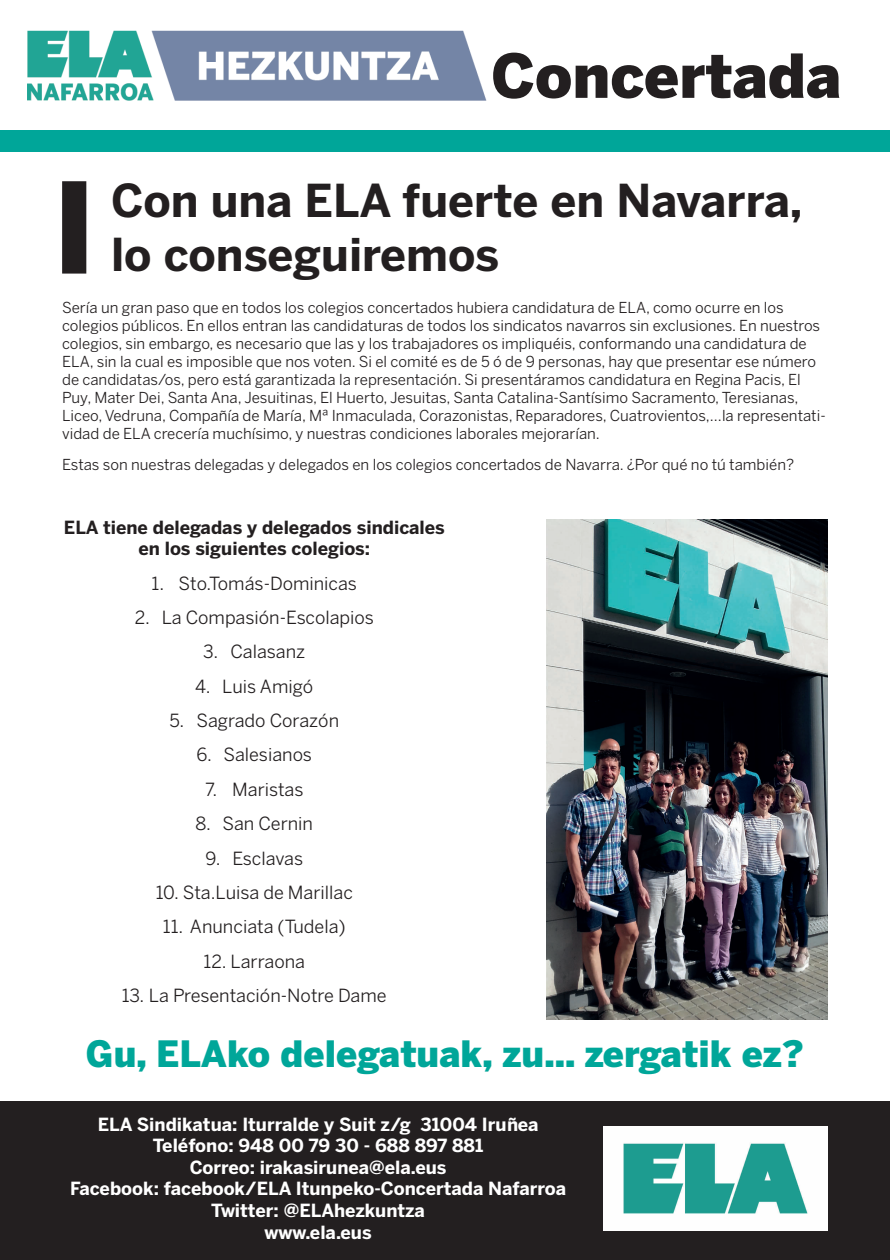
<style>
.page{position:relative;width:890px;height:1260px;background:#fff}
.page>*{position:absolute;margin:0;border:0;box-sizing:border-box;transform-origin:0 0}
.t1{font:900 60px "Benton Sans";color:#231f20}
.t2{font:700 45px/54px "Benton Sans";color:#231f20}
.t3{font:900 36px "Benton Sans";color:#00a699}
.t4{font:18px "Benton Sans";color:#231f20}
.t5{font:700 18px/21.6px "Benton Sans";color:#fff;text-align:center}
.t6{font:700 18px/21.6px "Benton Sans";color:#231f20;text-align:center}
.t7{font:15px/18px "Benton Sans";color:#231f20}
</style>
<div class="page">
<div style="left:0;top:1100px;width:890px;height:160px;background:#231f20"></div>
<div style="left:0;top:131px;width:890px;height:21px;background:#00a699"></div>
<div style="left:63px;top:182px;width:23px;height:91px;background:#231f20"></div>
<div style="left:62px;top:181px;width:24px;height:92px;border:2px solid #231f20"></div>
<img style="left:604px;top:1126px;width:223px;height:104px">
<img style="left:27px;top:30px;width:460px;height:71px">
<img style="left:546px;top:519px;width:281px;height:501px">
<h1 class="t1" style="left:491px;top:40px;width:352px">Concertada</h1>
<h2 class="t2" style="left:111px;top:173px;width:693px">Con una ELA fuerte en Navarra, lo conseguiremos</h2>
<p class="t7" style="left:62px;top:298px;width:765px">Sería un gran paso que en todos los colegios concertados hubiera candidatura de ELA, como ocurre en los colegios públicos. En ellos entran las candidaturas de todos los sindicatos navarros sin exclusiones. En nuestros colegios, sin embargo, es necesario que las y los trabajadores os impliquéis, conformando una candidatura de ELA, sin la cual es imposible que nos voten. Si el comité es de 5 ó de 9 personas, hay que presentar ese número de candidatas/os, pero está garantizada la representación. Si presentáramos candidatura en Regina Pacis, El Puy, Mater Dei, Santa Ana, Jesuitinas, El Huerto, Jesuitas, Santa Catalina-Santísimo Sacramento, Teresianas, Liceo, Vedruna, Compañía de María, Mª Inmaculada, Corazonistas, Reparadores, Cuatrovientos,...la representati&shy;vidad de ELA crecería muchísimo, y nuestras condiciones laborales mejorarían.</p>
<p class="t7" style="left:62px;top:455px;width:733px">Estas son nuestras delegadas y delegados en los colegios concertados de Navarra. ¿Por qué no tú también?</p>
<p class="t6" style="left:64px;top:516px;width:382px">ELA tiene delegadas y delegados sindicales en los siguientes colegios:</p>
<p class="t4" style="left:152px;top:572px;width:207px">1. Sto.Tomás-Dominicas</p>
<p class="t4" style="left:135px;top:607px;width:241px">2. La Compasión-Escolapios</p>
<p class="t4" style="left:203px;top:641px;width:103px">3. Calasanz</p>
<p class="t4" style="left:195px;top:675px;width:119px">4. Luis Amigó</p>
<p class="t4" style="left:169px;top:710px;width:171px">5. Sagrado Corazón</p>
<p class="t4" style="left:197px;top:744px;width:117px">6. Salesianos</p>
<p class="t4" style="left:205px;top:778px;width:100px">7. Maristas</p>
<p class="t4" style="left:195px;top:813px;width:119px">8. San Cernin</p>
<p class="t4" style="left:205px;top:847px;width:99px">9. Esclavas</p>
<p class="t4" style="left:156px;top:881px;width:199px">10. Sta.Luisa de Marillac</p>
<p class="t4" style="left:163px;top:916px;width:184px">11. Anunciata (Tudela)</p>
<p class="t4" style="left:203px;top:950px;width:103px">12. Larraona</p>
<p class="t4" style="left:122px;top:984px;width:266px">13. La Presentación-Notre Dame</p>
<h3 class="t3" style="left:86px;top:1032px;width:719px">Gu, ELAko delegatuak, zu... zergatik ez?</h3>
<p class="t5" style="left:70px;top:1113px;width:497px">ELA Sindikatua: Iturralde y Suit z/g 31004 Iruñea Teléfono: 948 00 79 30 - 688 897 881<br>Correo: irakasirunea@ela.eus<br>Facebook: facebook/ELA Itunpeko-Concertada Nafarroa Twitter: @ELAhezkuntza<br>www.ela.eus</p>
</div>
